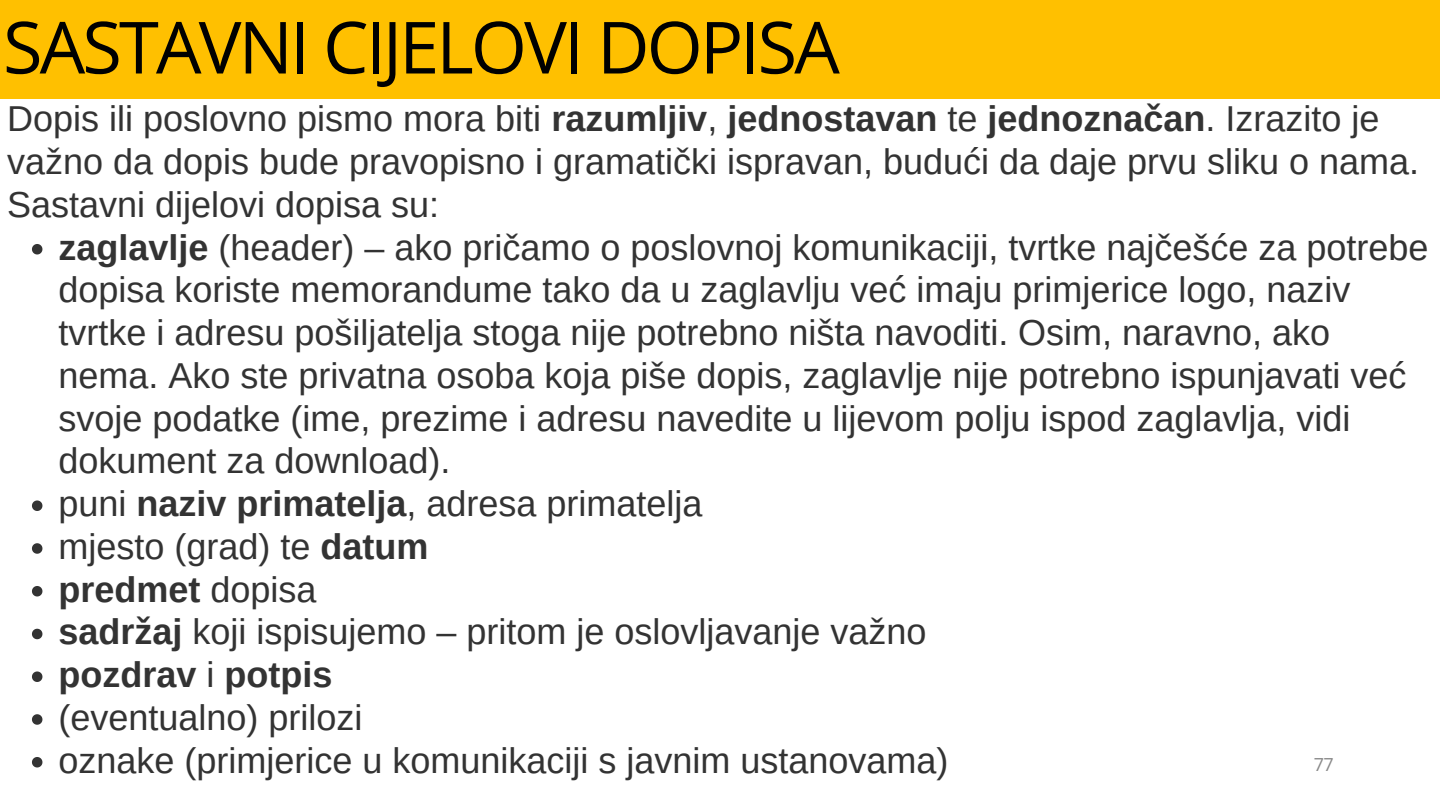
<style>
.page{position:relative;width:1440px;height:810px;background:#fff}
.page>*{position:absolute;margin:0;border:0;box-sizing:border-box;transform-origin:0 0}
.t1{font:72px "Open Sans";letter-spacing:-.04em;color:#000}
.t2{font:36px/42.8px "Arimo";color:#333}
.t3{font:700 36px "Arimo";color:#333}
.t4{font:18px "Open Sans";color:#898989}
.s1{font-weight:700}
.s2{font-weight:400}
</style>
<div class="page">
<div style="left:0;top:0;width:1440px;height:98px;background:#ffc000"></div>
<svg style="left:32px;top:244px;width:10px;height:10px"></svg>
<svg style="left:32px;top:500px;width:10px;height:11px"></svg>
<svg style="left:32px;top:543px;width:10px;height:11px"></svg>
<svg style="left:32px;top:586px;width:10px;height:10px"></svg>
<svg style="left:32px;top:629px;width:10px;height:10px"></svg>
<svg style="left:32px;top:671px;width:10px;height:11px"></svg>
<svg style="left:32px;top:714px;width:10px;height:11px"></svg>
<svg style="left:32px;top:757px;width:10px;height:10px"></svg>
<p class="t1" style="left:3px;top:-3px;width:838px">SASTAVNI CIJELOVI DOPISA</p>
<p class="t2" style="left:7px;top:98px;width:1414px">Dopis ili poslovno pismo mora biti <span class="s1">razumljiv</span>, <span class="s1">jednostavan</span> te <span class="s1">jednoznačan</span>. Izrazito je važno da dopis bude pravopisno i gramatički ispravan, budući da daje prvu sliku o nama.</p>
<p class="t2" style="left:7px;top:183px;width:433px">Sastavni dijelovi dopisa su:</p>
<p class="t2" style="left:58px;top:226px;width:1372px"><span class="s1">zaglavlje</span> (header) – ako pričamo o poslovnoj komunikaciji, tvrtke najčešće za potrebe dopisa koriste memorandume tako da u zaglavlju već imaju primjerice logo, naziv tvrtke i adresu pošiljatelja stoga nije potrebno ništa navoditi. Osim, naravno, ako nema. Ako ste privatna osoba koja piše dopis, zaglavlje nije potrebno ispunjavati već svoje podatke (ime, prezime i adresu navedite u lijevom polju ispod zaglavlja, vidi dokument za download).</p>
<p class="t2" style="left:58px;top:482px;width:646px">puni <span class="s1">naziv primatelja</span>, adresa primatelja</p>
<p class="t2" style="left:58px;top:525px;width:372px">mjesto (grad) te <span class="s1">datum</span></p>
<p class="t3" style="left:58px;top:569px;width:260px">predmet <span class="s2">dopisa</span></p>
<p class="t2" style="left:58px;top:611px;width:870px"><span class="s1">sadržaj</span> koji ispisujemo – pritom je oslovljavanje važno</p>
<p class="t3" style="left:58px;top:655px;width:275px">pozdrav <span class="s2">i</span> potpis</p>
<p class="t2" style="left:58px;top:696px;width:306px">(eventualno) prilozi</p>
<p class="t2" style="left:58px;top:739px;width:891px">oznake (primjerice u komunikaciji s javnim ustanovama)</p>
<p class="t4" style="left:1314px;top:752px;width:21px">77</p>
</div>
